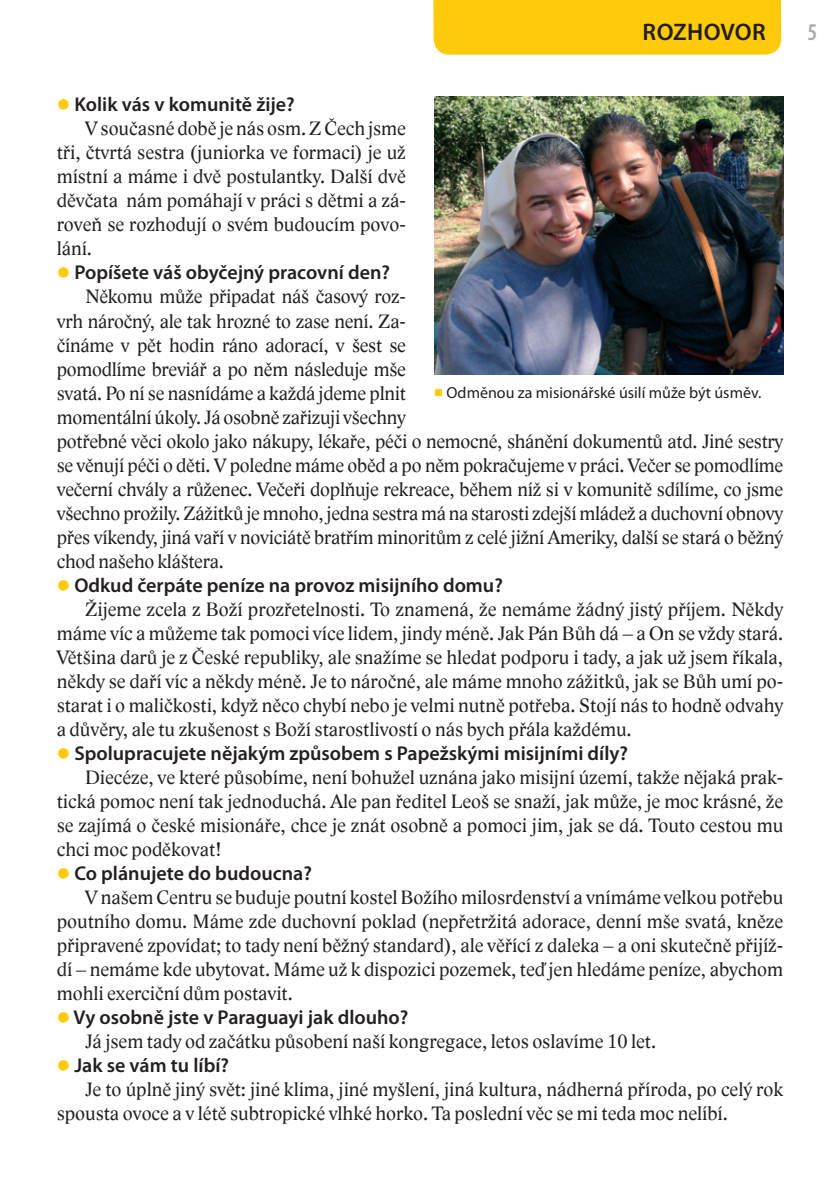
<style>
.page{position:relative;width:840px;height:1191px;background:#fff}
.page>*{position:absolute;margin:0;border:0;box-sizing:border-box;transform-origin:0 0}
.t1{font:600 24px "Myriad Pro";letter-spacing:.015em;color:#231f20}
.t2{font:600 condensed 24px "Myriad Pro";color:#a8a9ad}
.t3{font:20px/24px "Lido STFCE";color:#231f20;text-align:justify}
.t4{font:600 20px "Myriad Pro";color:#231f20}
.t5{font:16px "Myriad Pro";color:#231f20}
.s1{color:#feca0a}
</style>
<div class="page">
<img style="left:433px;top:0;width:350px;height:375px">
<p class="t1" style="left:642px;top:19px;width:125px">ROZHOVOR</p>
<p class="t4" style="left:57px;top:94px;width:239px"><span class="s1">●</span> Kolik vás v komunitě žije?</p>
<p class="t3" style="left:57px;top:117px;width:350px;text-indent:28px">V současné době je nás osm. ZČech jsme tři, čtvrtá sestra (juniorka ve formaci) je už místní a máme i dvě postulantky. Další dvě děvčata nám pomáhají v práci s dětmi a zá&shy;roveň se rozhodují o svém budoucím povo&shy;lání.</p>
<p class="t4" style="left:57px;top:262px;width:334px"><span class="s1">●</span> Popíšete váš obyčejný pracovní den?</p>
<p class="t3" style="left:57px;top:285px;width:350px;text-indent:28px">Někomu může připadat náš časový roz&shy;vrh náročný, ale tak hrozné to zase není. Za&shy;čínáme v pět hodin ráno adorací, v šest se pomodlíme breviář a po něm následuje mše svatá. Po ní se nasnídáme a každá jdeme plnit momentální úkoly. Já osobně zařizuji všechny</p>
<p class="t5" style="left:434px;top:383px;width:328px"><span class="s1">■</span> Odměnou za misionářské úsilí může být úsměv.</p>
<p class="t3" style="left:57px;top:429px;width:727px">potřebné věci okolo jako nákupy, lékaře, péči o nemocné, shánění dokumentů atd. Jiné sestry se věnují péči o děti. V poledne máme oběd a po něm pokračujeme v práci. Večer se pomodlíme večerní chvály a růženec. Večeři doplňuje rekreace, během níž si v komunitě sdílíme, co jsme všechno prožily. Zážitků je mnoho, jedna sestra má na starosti zdejší mládež a duchovní obnovy přes víkendy, jiná vaří v noviciátě bratřím minoritům z celé jižní Ameriky, další se stará o běžný chod našeho kláštera.</p>
<p class="t4" style="left:57px;top:574px;width:447px"><span class="s1">●</span> Odkud čerpáte peníze na provoz misijního domu?</p>
<p class="t3" style="left:57px;top:597px;width:727px;text-indent:28px">Žijeme zcela z Boží prozřetelnosti. To znamená, že nemáme žádný jistý příjem. Někdy máme víc a můžeme tak pomoci více lidem, jindy méně. Jak Pán Bůh dá – a On se vždy stará.<br>Většina darů je z České republiky, ale snažíme se hledat podporu i tady, a jak už jsem říkala, někdy se daří víc a někdy méně. Je to náročné, ale máme mnoho zážitků, jak se Bůh umí po&shy;starat i o maličkosti, když něco chybí nebo je velmi nutně potřeba. Stojí nás to hodně odvahy a důvěry, ale tu zkušenost s Boží starostlivostí o nás bych přála každému.</p>
<p class="t4" style="left:57px;top:742px;width:572px"><span class="s1">●</span> Spolupracujete nějakým způsobem s Papežskými misijními díly?</p>
<p class="t3" style="left:57px;top:765px;width:727px;text-indent:28px">Diecéze, ve které působíme, není bohužel uznána jako misijní území, takže nějaká prak&shy;tická pomoc není tak jednoduchá. Ale pan ředitel Leoš se snaží, jak může, je moc krásné, že se zajímá o české misionáře, chce je znát osobně a pomoci jim, jak se dá. Touto cestou mu chci moc poděkovat!</p>
<p class="t4" style="left:57px;top:862px;width:256px"><span class="s1">●</span> Co plánujete do budoucna?</p>
<p class="t3" style="left:57px;top:885px;width:727px;text-indent:28px">V našem Centru se buduje poutní kostel Božího milosrdenství a vnímáme velkou potřebu poutního domu. Máme zde duchovní poklad (nepřetržitá adorace, denní mše svatá, kněze připravené zpovídat; to tady není běžný standard), ale věřící z daleka – a oni skutečně přijíž&shy;dí – nemáme kde ubytovat. Máme už k dispozici pozemek, teď jen hledáme peníze, abychom mohli exerciční dům postavit.</p>
<p class="t4" style="left:57px;top:1006px;width:353px"><span class="s1">●</span> Vy osobně jste v Paraguayi jak dlouho?</p>
<p class="t3" style="left:85px;top:1029px;width:572px">Já jsem tady od začátku působení naší kongregace, letos oslavíme 10 let.</p>
<p class="t4" style="left:57px;top:1054px;width:174px"><span class="s1">●</span> Jak se vám tu líbí?</p>
<p class="t3" style="left:57px;top:1077px;width:727px;text-indent:28px">Je to úplně jiný svět: jiné klima, jiné myšlení, jiná kultura, nádherná příroda, po celý rok spousta ovoce a v létě subtropické vlhké horko. Ta poslední věc se mi teda moc nelíbí.</p>
<p class="t2" style="left:807px;top:19px;width:11px">5</p>
</div>
